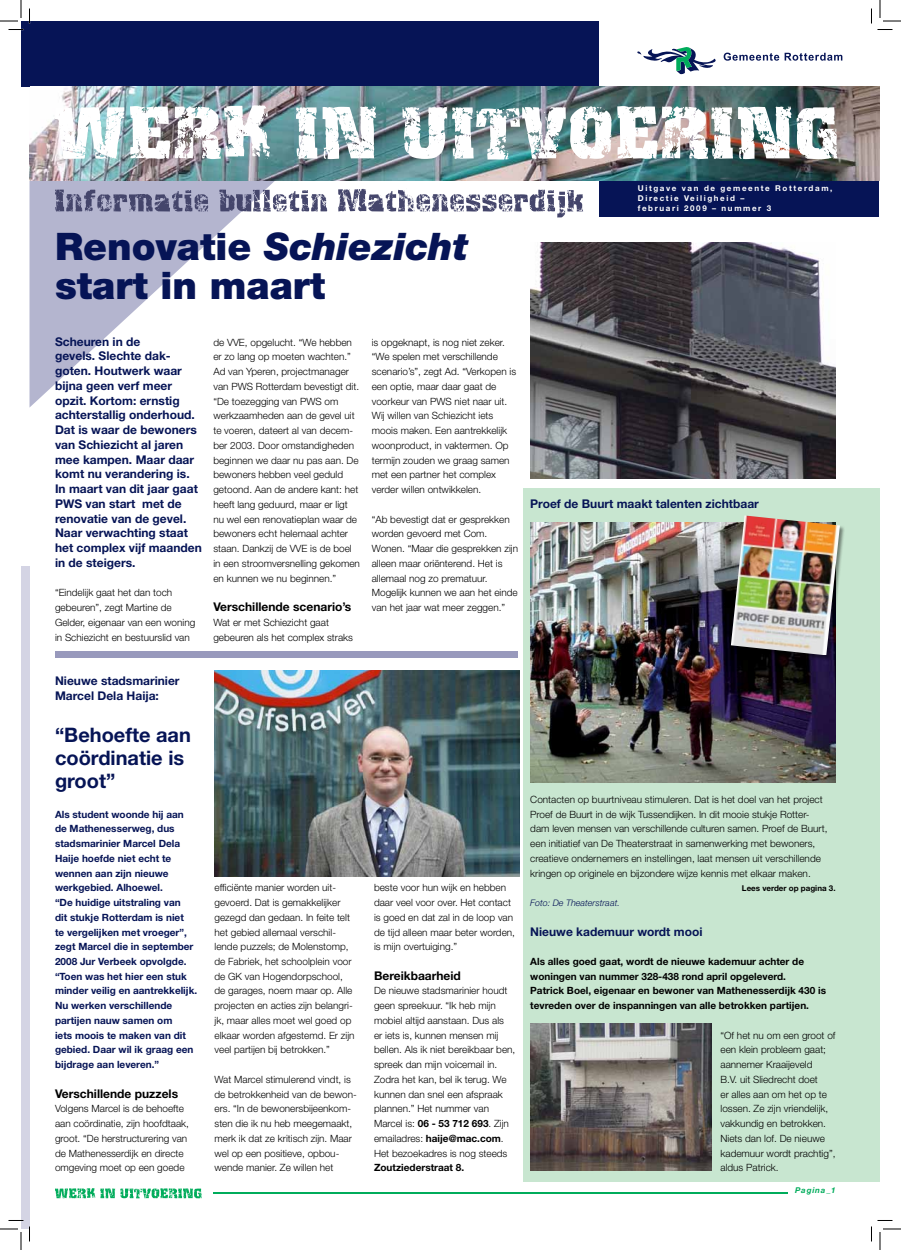
<style>
.page{position:relative;width:901px;height:1250px;background:#fff}
.page>*{position:absolute;margin:0;border:0;box-sizing:border-box;transform-origin:0 0}
.t1{font:900 38px/38px "Helvetica Neue";color:#061456}
.t2{font:700 20px/23px "Helvetica Neue";color:#061456}
.t3{font:700 12px/14.7px "Helvetica Neue";color:#061456}
.t4{font:700 12px "Helvetica Neue";color:#000}
.t5{font:300 10px/14.7px "Helvetica Neue";color:#000}
.t6{font:700 10px/14.7px "Helvetica Neue";color:#061456}
.t7{font:700 10px/14.7px "Helvetica Neue";color:#000}
.t8{font:italic 300 9px "Helvetica Neue";color:#061456}
.t9{font:700 8px/9.6px "Helvetica Neue";letter-spacing:.2em;color:#fff}
.t10{font:700 8px "Helvetica Neue";color:#000}
.t11{font:italic 700 8px "Helvetica Neue";letter-spacing:.1em;color:#00ac5b}
.s1{font-style:italic}
.s2{font-weight:700}
</style>
<div class="page">
<div style="left:523px;top:488px;width:356px;height:693px;background:#c8e6d0"></div>
<div style="left:21px;top:567px;width:9px;height:662px;background:#d4d4e4"></div>
<div style="left:30px;top:21px;width:569px;height:65px;background:#061456"></div>
<div style="left:599px;top:180px;width:280px;height:37px;background:#061456"></div>
<svg style="left:30px;top:180px;width:248px;height:227px"></svg>
<img style="left:30px;top:86px;width:850px;height:94px">
<svg style="left:637px;top:47px;width:79px;height:27px"></svg>
<svg style="left:724px;top:53px;width:55px;height:8px"></svg>
<svg style="left:785px;top:53px;width:57px;height:8px"></svg>
<svg style="left:55px;top:189px;width:153px;height:23px;background:#8384a3"></svg>
<svg style="left:219px;top:190px;width:108px;height:22px"></svg>
<svg style="left:338px;top:189px;width:245px;height:28px"></svg>
<svg style="left:55px;top:107px;width:69px;height:52px"></svg>
<img style="left:130px;top:105px;width:140px;height:54px">
<svg style="left:296px;top:107px;width:80px;height:52px"></svg>
<img style="left:402px;top:106px;width:389px;height:53px">
<svg style="left:797px;top:107px;width:40px;height:52px"></svg>
<hr style="left:213px;top:1192px;width:575px;height:1px;background:#00ac5b">
<svg style="left:55px;top:1188px;width:147px;height:10px"></svg>
<div style="left:21px;top:21px;width:9px;height:65px;background:#061456"></div>
<div style="left:55px;top:651px;width:463px;height:7px;background:#9899bc"></div>
<img style="left:530px;top:522px;width:305px;height:260px">
<img style="left:531px;top:242px;width:304px;height:236px">
<img style="left:215px;top:670px;width:304px;height:206px">
<img style="left:531px;top:1024px;width:181px;height:146px">
<div style="left:730px;top:515px;width:115px;height:145px;background:#000;opacity:.45"></div>
<img style="left:731px;top:515px;width:109px;height:140px">
<svg style="left:0;top:0;width:30px;height:30px"></svg>
<svg style="left:0;top:1220px;width:30px;height:30px"></svg>
<svg style="left:871px;top:0;width:30px;height:30px"></svg>
<svg style="left:871px;top:1220px;width:30px;height:30px"></svg>
<h1 class="t1" style="left:55px;top:228px;width:415px">Renovatie <span class="s1">Schiezicht </span>start in maart</h1>
<p class="t9" style="left:638px;top:183px;width:196px">Uitgave van de gemeente Rotterdam,<br>Directie Veiligheid –<br>februari 2009 – nummer 3</p>
<p class="t3" style="left:55px;top:334px;width:148px">Scheuren in de<br>gevels. Slechte dak&shy;goten. Houtwerk waar bijna geen verf meer opzit. Kortom: ernstig achterstallig onderhoud.<br>Dat is waar de bewoners van Schiezicht al jaren mee kampen. Maar daar komt nu verandering is.<br>In maart van dit jaar gaat<br>PWS van start met de renovatie van de gevel.<br>Naar verwachting staat het complex vijf maanden in de steigers.</p>
<p class="t5" style="left:55px;top:585px;width:142px">“Eindelijk gaat het dan toch gebeuren”, zegt Martine de<br>Gelder, eigenaar van een woning in Schiezicht en bestuurslid van</p>
<p class="t5" style="left:213px;top:334px;width:148px">de VVE, opgelucht. “We hebben er zo lang op moeten wachten.”<br>Ad van Yperen, projectmanager van PWS Rotterdam bevestigt dit. “De toezegging van PWS om werkzaamheden aan de gevel uit te voeren, dateert al van decem&shy;ber 2003. Door omstandigheden beginnen we daar nu pas aan. De bewoners hebben veel geduld getoond. Aan de andere kant: het heeft lang geduurd, maar er ligt nu wel een renovatieplan waar de bewoners echt helemaal achter staan. Dankzij de VVE is de boel in een stroomversnelling gekomen en kunnen we nu beginnen.”</p>
<p class="t4" style="left:213px;top:599px;width:139px">Verschillende scenario’s</p>
<p class="t5" style="left:213px;top:615px;width:141px">Wat er met Schiezicht gaat gebeuren als het complex straks</p>
<p class="t5" style="left:372px;top:334px;width:146px">is opgeknapt, is nog niet zeker. “We spelen met verschillende scenario’s”, zegt Ad. “Verkopen is een optie, maar daar gaat de voorkeur van PWS niet naar uit.<br>Wij willen van Schiezicht iets moois maken. Een aantrekkelijk woonproduct, in vaktermen. Op termijn zouden we graag samen met een partner het complex verder willen ontwikkelen.</p>
<p class="t5" style="left:372px;top:511px;width:148px">“Ab bevestigt dat er gesprekken worden gevoerd met Com.<br>Wonen. “Maar die gesprekken zijn alleen maar oriënterend. Het is allemaal nog zo prematuur.<br>Mogelijk kunnen we aan het einde van het jaar wat meer zeggen.”</p>
<p class="t3" style="left:530px;top:496px;width:230px">Proef de Buurt maakt talenten zichtbaar</p>
<p class="t3" style="left:55px;top:673px;width:126px">Nieuwe stadsmarinier<br>Marcel Dela Haija:</p>
<h2 class="t2" style="left:55px;top:722px;width:137px">“Behoefte aan coördinatie is groot”</h2>
<p class="t6" style="left:55px;top:806px;width:144px">Als student woonde hij aan de Mathenesserweg, dus stadsmarinier Marcel Dela<br>Haije hoefde niet echt te wennen aan zijn nieuwe werkgebied. Alhoewel.<br>“De huidige uitstraling van<br>dit stukje Rotterdam is niet<br>te vergelijken met vroeger”, zegt Marcel die in september<br>2008 Jur Verbeek opvolgde. “Toen was het hier een stuk minder veilig en aantrekkelijk.<br>Nu werken verschillende partijen nauw samen om<br>iets moois te maken van dit gebied. Daar wil ik graag een bijdrage aan leveren.”</p>
<p class="t4" style="left:55px;top:1086px;width:125px">Verschillende puzzels</p>
<p class="t5" style="left:55px;top:1101px;width:135px">Volgens Marcel is de behoefte aan coördinatie, zijn hoofdtaak, groot. “De herstructurering van de Mathenesserdijk en directe omgeving moet op een goede</p>
<p class="t5" style="left:215px;top:880px;width:142px">efficiënte manier worden uit&shy;gevoerd. Dat is gemakkelijker gezegd dan gedaan. In feite telt het gebied allemaal verschil&shy;lende puzzels; de Molenstomp, de Fabriek, het schoolplein voor de GK van Hogendorpschool, de garages, noem maar op. Alle projecten en acties zijn belangri&shy;jk, maar alles moet wel goed op elkaar worden afgestemd. Er zijn veel partijen bij betrokken.”</p>
<p class="t5" style="left:215px;top:1071px;width:144px">Wat Marcel stimulerend vindt, is de betrokkenheid van de bewon&shy;ers. “In de bewonersbijeenkom&shy;sten die ik nu heb meegemaakt, merk ik dat ze kritisch zijn. Maar wel op een positieve, opbou&shy;wende manier. Ze willen het</p>
<p class="t5" style="left:374px;top:880px;width:142px">beste voor hun wijk en hebben daar veel voor over. Het contact is goed en dat zal in de loop van de tijd alleen maar beter worden, is mijn overtuiging.”</p>
<p class="t4" style="left:374px;top:968px;width:88px">Bereikbaarheid</p>
<p class="t5" style="left:374px;top:983px;width:143px">De nieuwe stadsmarinier houdt geen spreekuur. “Ik heb mijn mobiel altijd aanstaan. Dus als<br>er iets is, kunnen mensen mij bellen. Als ik niet bereikbaar ben, spreek dan mijn voicemail in.<br>Zodra het kan, bel ik terug. We kunnen dan snel een afspraak plannen.” Het nummer van<br>Marcel is: <span class="s2">06 - 53 712 693</span>. Zijn emailadres: <span class="s2">haije@mac.com</span>.<br>Het bezoekadres is nog steeds</p>
<p class="t7" style="left:374px;top:1160px;width:92px">Zoutziederstraat 8.</p>
<p class="t5" style="left:530px;top:791px;width:299px">Contacten op buurtniveau stimuleren. Dat is het doel van het project Proef de Buurt in de wijk Tussendijken. In dit mooie stukje Rotter&shy;dam leven mensen van verschillende culturen samen. Proef de Buurt, een initiatief van De Theaterstraat in samenwerking met bewoners, creatieve ondernemers en instellingen, laat mensen uit verschillende kringen op originele en bijzondere wijze kennis met elkaar maken.</p>
<p class="t10" style="left:742px;top:883px;width:95px">Lees verder op pagina 3.</p>
<p class="t8" style="left:530px;top:897px;width:91px">Foto: De Theaterstraat.</p>
<p class="t3" style="left:530px;top:923px;width:174px">Nieuwe kademuur wordt mooi</p>
<p class="t7" style="left:530px;top:954px;width:297px">Als alles goed gaat, wordt de nieuwe kademuur achter de woningen van nummer 328-438 rond april opgeleverd.<br>Patrick Boel, eigenaar en bewoner van Mathenesserdijk 430 is tevreden over de inspanningen van alle betrokken partijen.</p>
<p class="t5" style="left:720px;top:1027px;width:117px">“Of het nu om een groot of een klein probleem gaat; aannemer Kraaijeveld<br>B.V. uit Sliedrecht doet<br>er alles aan om het op te lossen. Ze zijn vriendelijk, vakkundig en betrokken.<br>Niets dan lof. De nieuwe kademuur wordt prachtig”, aldus Patrick.</p>
<p class="t11" style="left:795px;top:1185px;width:42px">Pagina_1</p>
</div>
